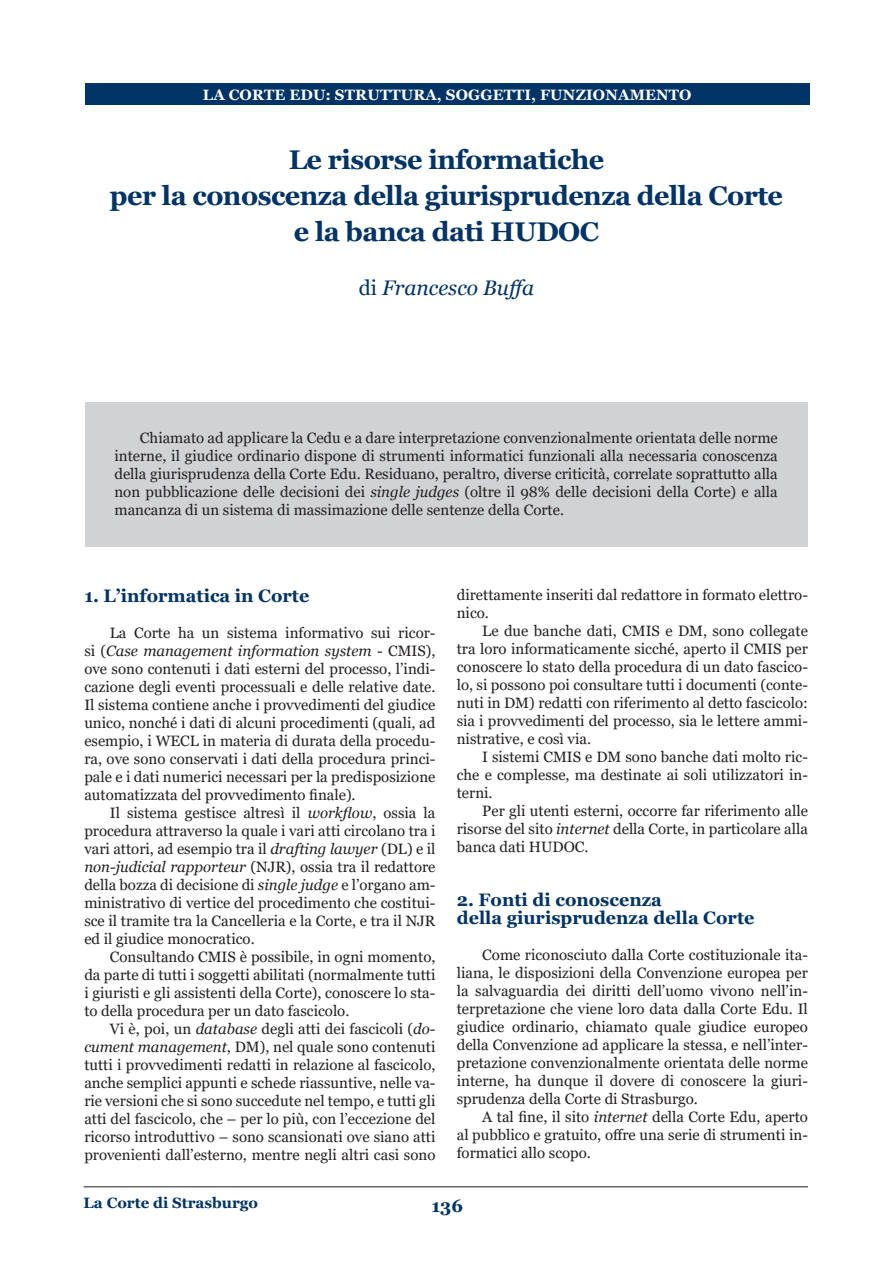
<style>
.page{position:relative;width:893px;height:1263px;background:#fff}
.page>*{position:absolute;margin:0;border:0;box-sizing:border-box;transform-origin:0 0}
.titolo{font:700 27px/36px "Georgia";letter-spacing:-.02em;color:#036;text-align:center}
.t1{font:italic 21px "Georgia";color:#036}
.sottotitolo1{font:700 18px "Georgia";color:#036}
.testo{font:15px/18px "Georgia";color:#231f20;text-align:justify}
.t2{font:700 15px "Georgia";letter-spacing:.01em;color:#fff}
.t3{font:700 15px "Georgia";color:#036}
.s1{font-style:normal}
.s2{font-style:italic}
</style>
<div class="page">
<hr style="left:84px;top:1186px;width:724px;height:1px;background:#231f20">
<div style="left:85px;top:83px;width:724px;height:22px;background:#036"></div>
<div style="left:85px;top:402px;width:723px;height:145px;background:#d1d2d4"></div>
<p class="t2" style="left:203px;top:85px;width:490px">LA CORTE EDU: STRUTTURA, SOGGETTI, FUNZIONAMENTO</p>
<p class="titolo" style="left:110px;top:142px;width:675px">Le risorse informatiche<br>per la conoscenza della giurisprudenza della Corte e la banca dati HUDOC</p>
<p class="t1" style="left:359px;top:275px;width:177px"><span class="s1">di</span> Francesco Buffa</p>
<p class="testo" style="left:114px;top:429px;width:665px;text-indent:26px">Chiamato ad applicare la Cedu e a dare interpretazione convenzionalmente orientata delle norme interne, il giudice ordinario dispone di strumenti informatici funzionali alla necessaria conoscenza della giurisprudenza della Corte Edu. Residuano, peraltro, diverse criticità, correlate soprattutto alla non pubblicazione delle decisioni dei <span class="s2">single judges</span> (oltre il 98% delle decisioni della Corte) e alla mancanza di un sistema di massimazione delle sentenze della Corte.</p>
<p class="sottotitolo1" style="left:84px;top:584px;width:227px">1. L’informatica in Corte</p>
<p class="testo" style="left:84px;top:624px;width:353px;text-indent:26px">La Corte ha un sistema informativo sui ricor&shy;si (<span class="s2">Case management information system</span> - CMIS), ove sono contenuti i dati esterni del processo, l’indi&shy;cazione degli eventi processuali e delle relative date.<br>Il sistema contiene anche i provvedimenti del giudice unico, nonché i dati di alcuni procedimenti (quali, ad esempio, i WECL in materia di durata della procedu&shy;ra, ove sono conservati i dati della procedura princi&shy;pale e i dati numerici necessari per la predisposizione automatizzata del provvedimento finale).</p>
<p class="testo" style="left:84px;top:804px;width:353px;text-indent:26px">Il sistema gestisce altresì il <span class="s2">workflow</span>, ossia la procedura attraverso la quale i vari atti circolano tra i vari attori, ad esempio tra il <span class="s2">drafting lawyer</span> (DL) e il <span class="s2">non-judicial rapporteur</span> (NJR), ossia tra il redattore della bozza di decisione di <span class="s2">single judge</span> e l’organo am&shy;ministrativo di vertice del procedimento che costitui&shy;sce il tramite tra la Cancelleria e la Corte, e tra il NJR ed il giudice monocratico.</p>
<p class="testo" style="left:84px;top:948px;width:353px;text-indent:26px">Consultando CMIS è possibile, in ogni momento, da parte di tutti i soggetti abilitati (normalmente tutti i giuristi e gli assistenti della Corte), conoscere lo sta&shy;to della procedura per un dato fascicolo.</p>
<p class="testo" style="left:84px;top:1020px;width:353px;text-indent:26px">Vi è, poi, un <span class="s2">database</span> degli atti dei fascicoli (<span class="s2">do&shy;cument management</span>, DM), nel quale sono contenuti tutti i provvedimenti redatti in relazione al fascicolo, anche semplici appunti e schede riassuntive, nelle va&shy;rie versioni che si sono succedute nel tempo, e tutti gli atti del fascicolo, che – per lo più, con l’eccezione del ricorso introduttivo – sono scansionati ove siano atti provenienti dall’esterno, mentre negli altri casi sono</p>
<p class="testo" style="left:457px;top:586px;width:353px">direttamente inseriti dal redattore in formato elettro&shy;nico.</p>
<p class="testo" style="left:457px;top:622px;width:353px;text-indent:26px">Le due banche dati, CMIS e DM, sono collegate tra loro informaticamente sicché, aperto il CMIS per conoscere lo stato della procedura di un dato fascico&shy;lo, si possono poi consultare tutti i documenti (conte&shy;nuti in DM) redatti con riferimento al detto fascicolo: sia i provvedimenti del processo, sia le lettere ammi&shy;nistrative, e così via.</p>
<p class="testo" style="left:457px;top:748px;width:353px;text-indent:26px">I sistemi CMIS e DM sono banche dati molto ric&shy;che e complesse, ma destinate ai soli utilizzatori in&shy;terni.</p>
<p class="testo" style="left:457px;top:802px;width:353px;text-indent:26px">Per gli utenti esterni, occorre far riferimento alle risorse del sito <span class="s2">internet</span> della Corte, in particolare alla banca dati HUDOC.</p>
<p class="sottotitolo1" style="left:457px;top:888px;width:207px">2. Fonti di conoscenza</p>
<p class="sottotitolo1" style="left:457px;top:906px;width:299px">della giurisprudenza della Corte</p>
<p class="testo" style="left:457px;top:946px;width:353px;text-indent:26px">Come riconosciuto dalla Corte costituzionale ita&shy;liana, le disposizioni della Convenzione europea per la salvaguardia dei diritti dell’uomo vivono nell’in&shy;terpretazione che viene loro data dalla Corte Edu. Il giudice ordinario, chiamato quale giudice europeo della Convenzione ad applicare la stessa, e nell’inter&shy;pretazione convenzionalmente orientata delle norme interne, ha dunque il dovere di conoscere la giuri&shy;sprudenza della Corte di Strasburgo.</p>
<p class="testo" style="left:457px;top:1108px;width:353px;text-indent:26px">A tal fine, il sito <span class="s2">internet</span> della Corte Edu, aperto al pubblico e gratuito, offre una serie di strumenti in&shy;formatici allo scopo.</p>
<p class="t3" style="left:84px;top:1193px;width:176px">La Corte di Strasburgo</p>
<p class="sottotitolo1" style="left:431px;top:1194px;width:33px">136</p>
</div>
